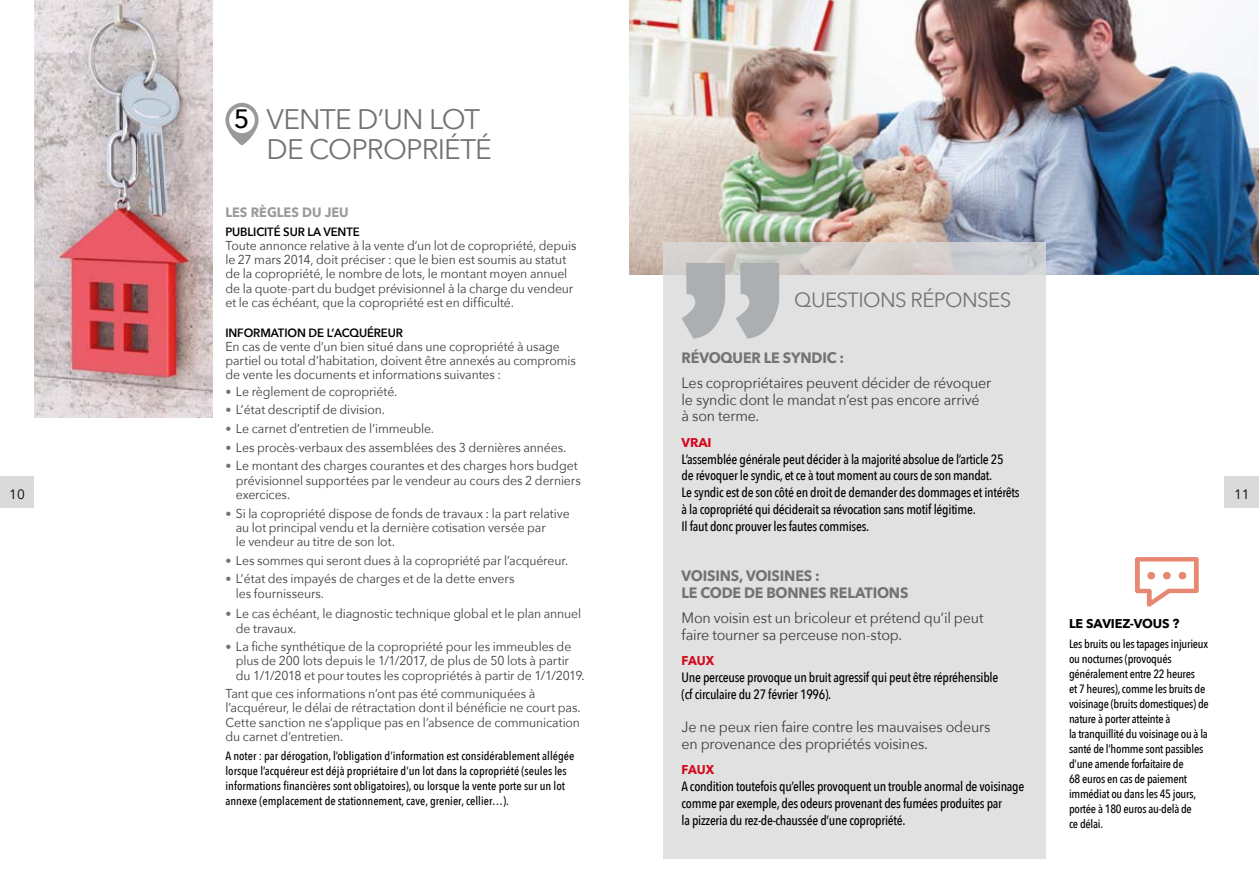
<style>
.page{position:relative;width:1259px;height:893px;background:#fff}
.page>*{position:absolute;margin:0;border:0;box-sizing:border-box;transform-origin:0 0}
.t1{font:28.2px/29.8px "Avenir Next";letter-spacing:-.03em;color:#747373}
.t2{font:500 26.4px "Avenir Next";color:#000}
.t3{font:20.55px "Avenir Next";letter-spacing:-.03em;color:#747373}
.t4{font:15px/16.5px "Avenir Next";letter-spacing:-.015em;color:#3c3c3b;scale:.95 1}
.t5{font:700 15px/17px "Avenir Next";letter-spacing:-.015em;color:#747373;scale:.95 1}
.t6{font:500 13.5px/17px "Avenir Next Condensed";letter-spacing:-.02em;color:#000}
.t7{font:700 13.5px "Avenir Next";color:#9b9a9a;scale:.95 1}
.t8{font:13.5px "Avenir Next";color:#000}
.t9{font:12.9px/14.2px "Avenir Next";letter-spacing:-.01em;color:#3c3c3b;scale:.95 1}
.t10{font:700 12.75px "Avenir Next";letter-spacing:-.01em;color:#000}
.t11{font:700 12.75px "Avenir Next";color:#d2091e;scale:.95 1}
.t12{font:700 12.75px "Avenir Next";color:#d2091e}
.t13{font:500 12px/15px "Avenir Next Condensed";letter-spacing:-.02em;color:#000}
.t14{font:500 12px/15px "Avenir Next Condensed";color:#000}
.t15{font:600 12px "Avenir Next";letter-spacing:-.01em;color:#000;scale:.95 1}
.s1{font-size:12px;color:#747373}
</style>
<div class="page">
<img style="left:629px;top:0;width:630px;height:274px">
<svg style="left:225px;top:103px;width:34px;height:42px"></svg>
<div style="left:229px;top:107px;width:26px;height:26px;background:#fff;border-radius:50%"></div>
<svg style="left:1135px;top:557px;width:63px;height:50px"></svg>
<div style="left:663px;top:242px;width:383px;height:617px;background:#e1e1e1"></div>
<svg style="left:681px;top:263px;width:44px;height:76px"></svg>
<svg style="left:735px;top:263px;width:44px;height:76px"></svg>
<img style="left:34px;top:0;width:179px;height:417px">
<div style="left:0;top:476px;width:34px;height:32px;background:#dadada"></div>
<div style="left:1225px;top:476px;width:34px;height:32px;background:#dadada"></div>
<h2 class="t2" style="left:234px;top:97px;width:17px">5</h2>
<h1 class="t1" style="left:267px;top:103px;width:227px">Vente d’un lot de copropriété</h1>
<p class="t7" style="left:225px;top:200px;width:131px">LES RÈGLES DU JEU</p>
<p class="t15" style="left:225px;top:221px;width:143px">PUBLICITÉ SUR LA VENTE</p>
<p class="t9" style="left:225px;top:238px;width:371px">Toute annonce relative à la vente d’un lot de copropriété, depuis le 27 mars 2014, doit préciser : que le bien est soumis au statut de la copropriété, le nombre de lots, le montant moyen annuel de la quote-part du budget prévisionnel à la charge du vendeur et le cas échéant, que la copropriété est en difficulté.</p>
<p class="t15" style="left:225px;top:322px;width:188px">I NFORMATION DE L’ACQUÉREUR</p>
<p class="t9" style="left:225px;top:339px;width:370px">En cas de vente d’un bien situé dans une copropriété à usage partiel ou total d’habitation, doivent être annexés au compromis de vente les documents et informations suivantes :</p>
<p class="t9" style="left:225px;top:384px;width:182px"><span class="s1">•</span> Le règlement de copropriété.</p>
<p class="t9" style="left:225px;top:402px;width:170px"><span class="s1">•</span> L’état descriptif de division.</p>
<p class="t9" style="left:225px;top:421px;width:221px"><span class="s1">•</span> Le carnet d’entretien de l’immeuble.</p>
<p class="t9" style="left:225px;top:440px;width:360px"><span class="s1">•</span> Les procès-verbaux des assemblées des 3 dernières années.</p>
<p class="t9" style="left:236px;top:458px;width:364px;text-indent:-10px"><span class="s1">•</span> Le montant des charges courantes et des charges hors budget prévisionnel supportées par le vendeur au cours des 2 derniers exercices.</p>
<p class="t9" style="left:236px;top:505px;width:353px;text-indent:-10px"><span class="s1">•</span> Si la copropriété dispose de fonds de travaux : la part relative au lot principal vendu et la dernière cotisation versée par<br>le vendeur au titre de son lot.</p>
<p class="t9" style="left:225px;top:552px;width:362px"><span class="s1">•</span> Les sommes qui seront dues à la copropriété par l’acquéreur.</p>
<p class="t9" style="left:236px;top:571px;width:295px;text-indent:-11px"><span class="s1">•</span> L’état des impayés de charges et de la dette envers les fournisseurs.</p>
<p class="t9" style="left:236px;top:606px;width:365px;text-indent:-11px"><span class="s1">•</span> Le cas échéant, le diagnostic technique global et le plan annuel de travaux.</p>
<p class="t9" style="left:236px;top:639px;width:369px;text-indent:-11px"><span class="s1">•</span> La fiche synthétique de la copropriété pour les immeubles de plus de 200 lots depuis le 1/1/2017, de plus de 50 lots à partir du 1/1/2018 et pour toutes les copropriétés à partir de 1/1/2019.</p>
<p class="t9" style="left:225px;top:686px;width:375px">Tant que ces informations n’ont pas été communiquées à l’acquéreur, le délai de rétractation dont il bénéficie ne court pas.<br>Cette sanction ne s’applique pas en l’absence de communication du carnet d’entretien.</p>
<p class="t14" style="left:225px;top:748px;width:350px">A noter : par dérogation, l’obligation d’information est considérablement allégée lorsque l’acquéreur est déjà propriétaire d’un lot dans la copropriété (seules les informations financières sont obligatoires), ou lorsque la vente porte sur un lot annexe (emplacement de stationnement, cave, grenier, cellier…).</p>
<h3 class="t3" style="left:794px;top:282px;width:219px">Questions réponses</h3>
<p class="t5" style="left:681px;top:349px;width:173px">RÉVOQUER LE SYNDIC :</p>
<p class="t4" style="left:681px;top:374px;width:327px">Les copropriétaires peuvent décider de révoquer le syndic dont le mandat n’est pas encore arrivé<br>à son terme.</p>
<p class="t12" style="left:681px;top:431px;width:32px">VRAI</p>
<p class="t6" style="left:681px;top:450px;width:339px">L’assemblée générale peut décider à la majorité absolue de l’article 25<br>de révoquer le syndic, et ce à tout moment au cours de son mandat.<br>Le syndic est de son côté en droit de demander des dommages et intérêts à la copropriété qui déciderait sa révocation sans motif légitime.<br>Il faut donc prouver les fautes commises.</p>
<p class="t5" style="left:681px;top:567px;width:240px">VOISINS, VOISINES :<br>LE CODE DE BONNES RELATIONS</p>
<p class="t4" style="left:681px;top:609px;width:319px">Mon voisin est un bricoleur et prétend qu’il peut faire tourner sa perceuse non-stop.</p>
<p class="t11" style="left:681px;top:649px;width:10px">FAUX</p>
<p class="t6" style="left:681px;top:669px;width:318px">Une perceuse provoque un bruit agressif qui peut être répréhensible (cf circulaire du 27 février 1996).</p>
<p class="t4" style="left:681px;top:718px;width:327px">Je ne peux rien faire contre les mauvaises odeurs en provenance des propriétés voisines.</p>
<p class="t11" style="left:681px;top:759px;width:10px">FAUX</p>
<p class="t6" style="left:681px;top:778px;width:344px">A condition toutefois qu’elles provoquent un trouble anormal de voisinage comme par exemple, des odeurs provenant des fumées produites par<br>la pizzeria du rez-de-chaussée d’une copropriété.</p>
<p class="t8" style="left:9px;top:483px;width:17px">10</p>
<p class="t8" style="left:1234px;top:483px;width:17px">11</p>
<p class="t10" style="left:1069px;top:613px;width:112px">LE SAVIEZ-VOUS ?</p>
<p class="t13" style="left:1069px;top:636px;width:141px">Les bruits ou les tapages injurieux ou nocturnes (provoqués généralement entre 22 heures<br>et 7 heures), comme les bruits de voisinage (bruits domestiques) de nature à porter atteinte à<br>la tranquillité du voisinage ou à la santé de l’homme sont passibles d’une amende forfaitaire de<br>68 euros en cas de paiement immédiat ou dans les 45 jours, portée à 180 euros au-delà de<br>ce délai.</p>
</div>
